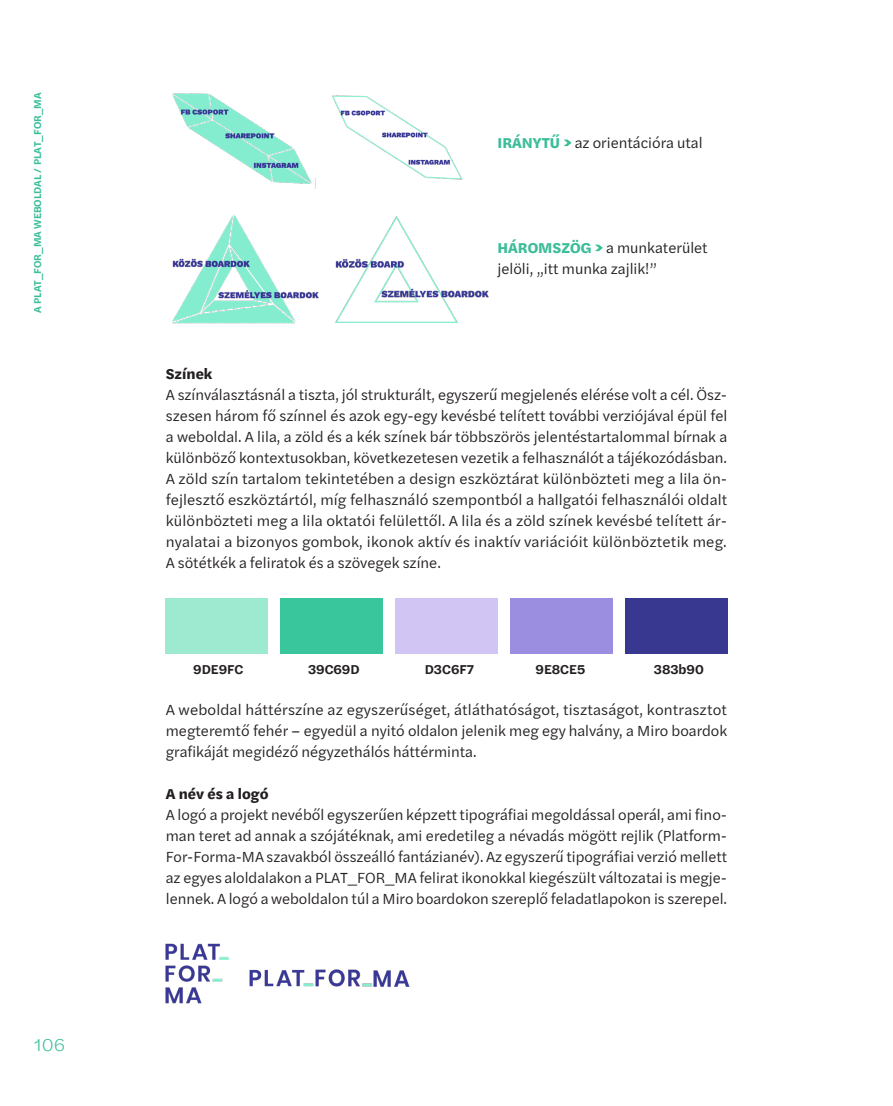
<style>
.page{position:relative;width:893px;height:1106px;background:#fff}
.page>*{position:absolute;margin:0;border:0;box-sizing:border-box;transform-origin:0 0}
.t1{font:300 18px "Halyard Text";color:#3bbd99}
.t2{font:15px/21px "Halyard Text";color:#231f20;text-align:justify}
._05_kenyér_bold{font:700 15px "Halyard Text";color:#231f20}
._04_kenyér{font:600 13.5px "Halyard Text";color:#231f20}
.t3{font:600 10.5px "Halyard Text";color:#3bbd99}
.s1{font-weight:700;color:#3bbd99}
</style>
<div class="page">
<svg style="left:564px;top:140px;width:8px;height:6px"></svg>
<svg style="left:595px;top:245px;width:8px;height:6px"></svg>
<div style="left:166px;top:598px;width:102px;height:55px;background:#9eead0"></div>
<div style="left:281px;top:598px;width:102px;height:55px;background:#39c69c"></div>
<div style="left:395px;top:598px;width:102px;height:55px;background:#d1c6f3"></div>
<div style="left:510px;top:598px;width:102px;height:55px;background:#9b8ddf"></div>
<div style="left:625px;top:598px;width:102px;height:55px;background:#393891"></div>
<img style="left:165px;top:943px;width:64px;height:61px">
<img style="left:249px;top:969px;width:65px;height:18px">
<img style="left:315px;top:969px;width:95px;height:17px">
<img style="left:172px;top:93px;width:144px;height:95px">
<img style="left:332px;top:95px;width:131px;height:85px">
<img style="left:172px;top:214px;width:147px;height:110px">
<img style="left:336px;top:216px;width:153px;height:107px">
<p class="t3" style="left:30px;top:313px;width:222px;rotate:-90deg">A PLAT_FOR_MA weboldal / PLAT_FOR_MA</p>
<p class="t1" style="left:34px;top:1031px;width:33px">106</p>
<p class="t2" style="left:497px;top:131px;width:207px"><span class="s1">IRÁNYTŰ</span> az orientációra utal</p>
<p class="t2" style="left:497px;top:236px;width:212px"><span class="s1">HÁROMSZÖG</span> a munkaterület jelöli, „itt munka zajlik!”</p>
<p class="_05_kenyér_bold" style="left:166px;top:362px;width:48px">Színek</p>
<p class="t2" style="left:166px;top:383px;width:563px">A színválasztásnál a tiszta, jól strukturált, egyszerű megjelenés elérése volt a cél. Ös - szesen három fő színnel és azok egy-egy kevésbé telített további verziójával épül fel a weboldal. A lila, a zöld és a kék színek bár többszörös jelentéstartalommal bírnak a különböző kontextusokban, következetesen vezetik a felhasználót a tájékozódásban.</p>
<p class="t2" style="left:166px;top:467px;width:563px">A zöld szín tartalom tekintetében a design eszköztárat különbözteti meg a lila ön&shy;fejlesztő eszköztártól, míg felhasználó szempontból a hallgatói felhasználói oldalt különbözteti meg a lila oktatói felülettől. A lila és a zöld színek kevésbé telített ár&shy;nyalatai a bizonyos gombok, ikonok aktív és inaktív variációit különböztetik meg.<br>A -sötétkék a feliratok és a szövegek színe.</p>
<p class="_04_kenyér" style="left:193px;top:659px;width:47px">9DE9FC</p>
<p class="_04_kenyér" style="left:308px;top:659px;width:53px">39C69D</p>
<p class="_04_kenyér" style="left:425px;top:659px;width:51px">D3C6F7</p>
<p class="_04_kenyér" style="left:536px;top:659px;width:51px">9E8CE5</p>
<p class="_04_kenyér" style="left:654px;top:659px;width:51px">383b90</p>
<p class="t2" style="left:166px;top:698px;width:563px">A weboldal háttérszíne az egyszerűséget, átláthatóságot, tisztaságot, kontrasztot megteremtő fehér – egyedül a nyitó oldalon jelenik meg egy halvány, a Miro boardok grafikáját megidéző négyzethálós háttérminta.</p>
<p class="_05_kenyér_bold" style="left:166px;top:782px;width:104px">A név és a logó</p>
<p class="t2" style="left:166px;top:803px;width:563px">A logó a projekt nevéből egyszerűen képzett tipográfiai megoldással operál, ami fino&shy;man teret ad annak a szójátéknak, ami eredetileg a névadás mögött rejlik (Platform-For-Forma-MA szavakból összeálló fantázianév). Az egyszerű tipográfiai verzió mellett az egyes aloldalakon a PLAT_FOR_MA felirat ikonokkal kiegészült változatai is megje&shy;lennek. A logó a weboldalon túl a Miro boardokon szereplő feladatlapokon is szerepel.</p>
</div>
